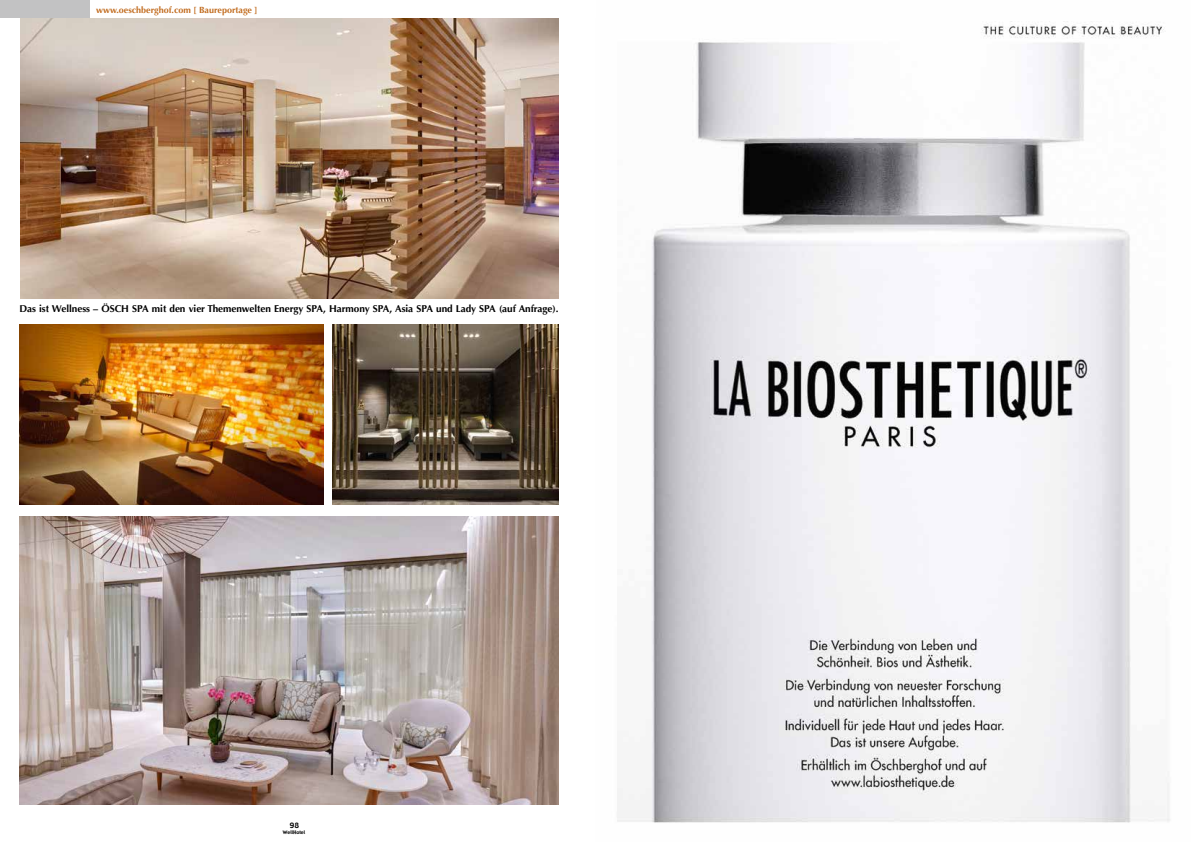
<style>
.page{position:relative;width:1191px;height:842px;background:#fff}
.page>*{position:absolute;margin:0;border:0;box-sizing:border-box;transform-origin:0 0}
.t1{font:700 10px "Optima";letter-spacing:-.005em;color:#000}
.t2{font:700 9px "Optima";color:#c26c1f}
.t3{font:7.3px "Gadget";color:#000}
.t4{font:4.8px "Gadget";color:#000}
</style>
<div class="page">
<img style="left:617px;top:21px;width:553px;height:802px">
<img style="left:20px;top:17px;width:539px;height:282px">
<div style="left:0;top:0;width:89px;height:17px;background:#c2c2c3"></div>
<img style="left:20px;top:516px;width:538px;height:288px">
<img style="left:19px;top:324px;width:305px;height:180px">
<img style="left:333px;top:324px;width:226px;height:180px">
<p class="t2" style="left:96px;top:5px;width:163px">www.oeschberghof.com [ Baureportage ]</p>
<p class="t1" style="left:19px;top:303px;width:540px">Das ist Wellness – ÖSCH SPA mit den vier Themenwelten Energy SPA, Harmony SPA, Asia SPA und Lady SPA (auf Anfrage).</p>
<p class="t3" style="left:290px;top:821px;width:11px">98</p>
<p class="t4" style="left:283px;top:829px;width:24px">WellHotel</p>
</div>
